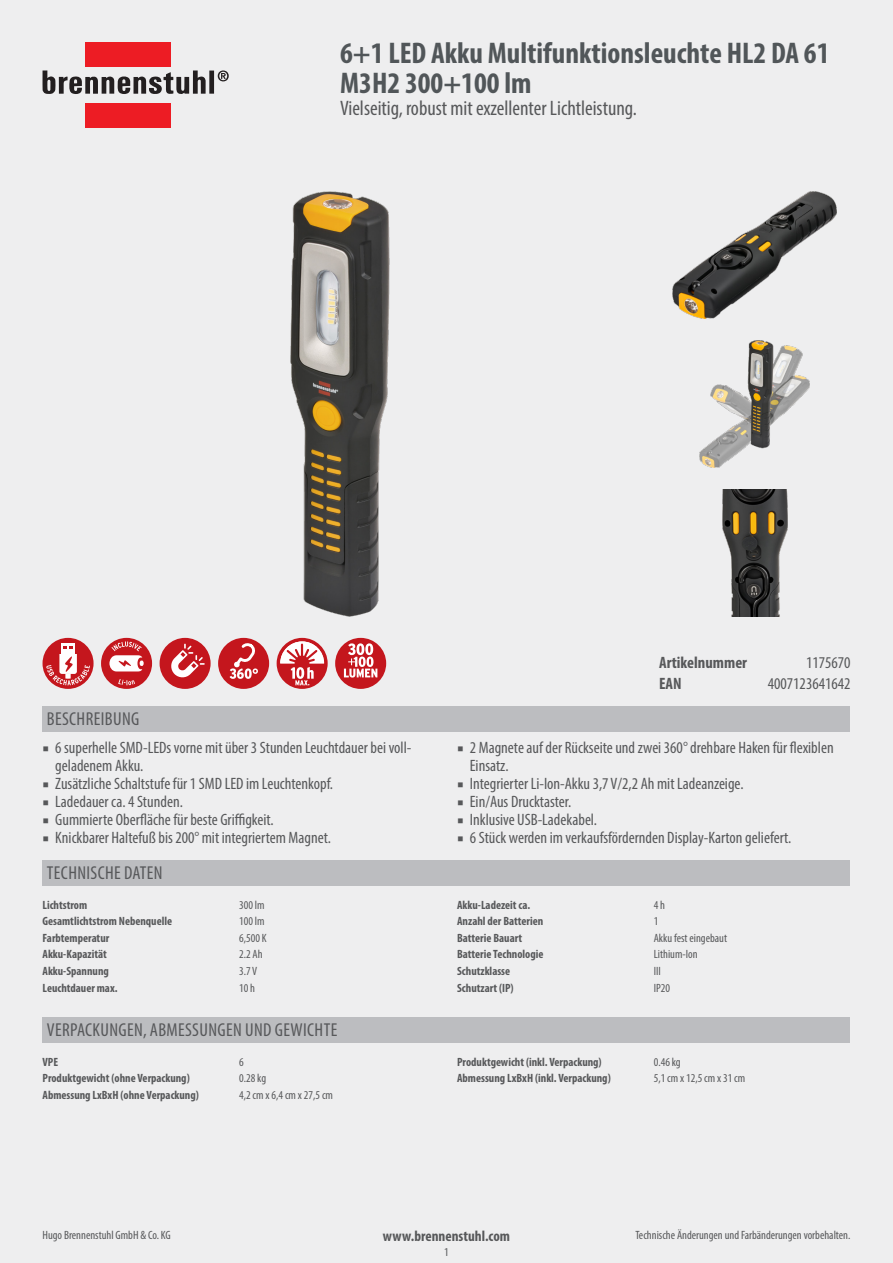
<style>
.page{position:relative;width:893px;height:1263px;background:#eeeeef}
.page>*{position:absolute;margin:0;border:0;box-sizing:border-box;transform-origin:0 0}
.t1{font:700 condensed 30px/30px "Myriad Pro";color:#515659}
.subtitle{font:condensed 21px "Myriad Pro";color:#57585a}
.table_headline{font:condensed 18.75px "Myriad Pro";letter-spacing:.02em;color:#57585a}
.header_value{font:condensed 16.5px/18px "Myriad Pro";color:#57585a}
.header_key{font:700 condensed 16.5px "Myriad Pro";color:#57585a}
.footer_middle{font:700 condensed 15px "Myriad Pro";color:#57585a}
.techdata_key{font:700 condensed 12px "Myriad Pro";color:#57585a}
.techdata_value{font:condensed 12px "Myriad Pro";color:#57585a}
.footer_right{font:condensed 12px "Myriad Pro";color:#57585a}
.footer_left{font:condensed 12px "Myriad Pro";color:#57585a}
.pageno{font:condensed 12px "Myriad Pro";color:#57585a}
.s1{font-family:"Minion Pro";font-stretch:normal}
</style>
<div class="page">
<img style="left:291px;top:191px;width:99px;height:426px">
<div style="left:85px;top:43px;width:86px;height:24px;background:#ed1c24"></div>
<div style="left:85px;top:103px;width:86px;height:25px;background:#ed1c24"></div>
<div style="left:209px;top:71px;width:5px;height:23px;background:#231f20"></div>
<svg style="left:43px;top:70px;width:163px;height:24px"></svg>
<svg style="left:218px;top:70px;width:11px;height:11px"></svg>
<img style="left:673px;top:191px;width:164px;height:128px">
<img style="left:700px;top:340px;width:110px;height:128px">
<img style="left:722px;top:489px;width:65px;height:128px">
<div style="left:43px;top:638px;width:51px;height:51px;background:#c4161d;border-radius:50%"></div>
<div style="left:61px;top:643px;width:14px;height:10px;background:#fff"></div>
<svg style="left:46px;top:646px;width:44px;height:39px"></svg>
<div style="left:101px;top:638px;width:51px;height:51px;background:#c4161d;border-radius:50%"></div>
<svg style="left:118px;top:679px;width:17px;height:6px"></svg>
<svg style="left:109px;top:641px;width:35px;height:30px"></svg>
<div style="left:160px;top:638px;width:51px;height:51px;background:#c4161d;border-radius:50%"></div>
<svg style="left:171px;top:644px;width:34px;height:34px"></svg>
<div style="left:218px;top:638px;width:51px;height:51px;background:#c4161d;border-radius:50%"></div>
<svg style="left:230px;top:640px;width:28px;height:39px"></svg>
<svg style="left:277px;top:638px;width:51px;height:51px"></svg>
<svg style="left:280px;top:641px;width:44px;height:44px;background:#dd7c80"></svg>
<div style="left:335px;top:638px;width:51px;height:51px;background:#c4161d;border-radius:50%"></div>
<svg style="left:344px;top:643px;width:33px;height:35px"></svg>
<div style="left:43px;top:706px;width:807px;height:25px;background:#bcbdc0"></div>
<div style="left:43px;top:860px;width:807px;height:26px;background:#bcbdc0"></div>
<div style="left:43px;top:1017px;width:807px;height:26px;background:#bcbdc0"></div>
<p class="t1" style="left:340px;top:37px;width:491px">6+1 LED Akku Multifunktionsleuchte HL2 DA 61<br>M3H2 300+100 lm</p>
<p class="subtitle" style="left:340px;top:96px;width:298px">Vielseitig, robust mit exzellenter Lichtleistung.</p>
<p class="table_headline" style="left:47px;top:707px;width:94px">BESCHREIBUNG</p>
<p class="header_value" style="left:55px;top:738px;width:358px;text-indent:-13px"><span class="s1">■</span> 6 superhelle SMD-LEDs vorne mit über 3 Stunden Leuchtdauer bei voll&shy;geladenem Akku.</p>
<p class="header_value" style="left:43px;top:774px;width:292px"><span class="s1">■</span> Zusätzliche Schaltstufe für 1 SMD LED im Leuchtenkopf.</p>
<p class="header_value" style="left:43px;top:792px;width:142px"><span class="s1">■</span> Ladedauer ca. 4 Stunden.</p>
<p class="header_value" style="left:43px;top:810px;width:233px"><span class="s1">■</span> Gummierte Oberfläche für beste Griffigkeit.</p>
<p class="header_value" style="left:43px;top:828px;width:290px"><span class="s1">■</span> Knickbarer Haltefuß bis 200° mit integriertem Magnet.</p>
<p class="table_headline" style="left:47px;top:862px;width:117px">TECHNISCHE DATEN</p>
<p class="techdata_key" style="left:43px;top:897px;width:46px">Lichtstrom</p>
<p class="techdata_value" style="left:239px;top:897px;width:27px">300 lm</p>
<p class="techdata_key" style="left:43px;top:914px;width:131px">Gesamtlichtstrom Nebenquelle</p>
<p class="techdata_value" style="left:239px;top:914px;width:27px">100 lm</p>
<p class="techdata_key" style="left:43px;top:930px;width:68px">Farbtemperatur</p>
<p class="techdata_value" style="left:239px;top:931px;width:29px">6,500 K</p>
<p class="techdata_key" style="left:43px;top:947px;width:66px">Akku-Kapazität</p>
<p class="techdata_value" style="left:239px;top:947px;width:25px">2.2 Ah</p>
<p class="techdata_key" style="left:43px;top:963px;width:68px">Akku-Spannung</p>
<p class="techdata_value" style="left:239px;top:964px;width:20px">3.7 V</p>
<p class="techdata_key" style="left:43px;top:980px;width:77px">Leuchtdauer max.</p>
<p class="techdata_value" style="left:239px;top:980px;width:17px">10 h</p>
<p class="table_headline" style="left:47px;top:1019px;width:292px">VERPACKUNGEN, ABMESSUNGEN UND GEWICHTE</p>
<p class="techdata_key" style="left:43px;top:1054px;width:17px">VPE</p>
<p class="techdata_value" style="left:239px;top:1054px;width:6px">6</p>
<p class="techdata_key" style="left:43px;top:1071px;width:149px">Produktgewicht (ohne Verpackung)</p>
<p class="techdata_value" style="left:239px;top:1071px;width:28px">0.28 kg</p>
<p class="techdata_key" style="left:43px;top:1087px;width:158px">Abmessung LxBxH (ohne Verpackung)</p>
<p class="techdata_value" style="left:239px;top:1087px;width:95px">4,2 cm x 6,4 cm x 27,5 cm</p>
<p class="header_key" style="left:659px;top:652px;width:89px">Artikelnummer</p>
<p class="header_value" style="left:806px;top:653px;width:46px">1175670</p>
<p class="header_key" style="left:659px;top:673px;width:24px">EAN</p>
<p class="header_value" style="left:768px;top:674px;width:84px">4007123641642</p>
<p class="header_value" style="left:470px;top:738px;width:365px;text-indent:-13px"><span class="s1">■</span> 2 Magnete auf der Rückseite und zwei 360° drehbare Haken für flexiblen<br>Einsatz.</p>
<p class="header_value" style="left:457px;top:774px;width:288px"><span class="s1">■</span> Integrierter Li-Ion-Akku 3,7 V/2,2 Ah mit Ladeanzeige.</p>
<p class="header_value" style="left:457px;top:792px;width:116px"><span class="s1">■</span> Ein/Aus Drucktaster.</p>
<p class="header_value" style="left:457px;top:810px;width:141px"><span class="s1">■</span> Inklusive USB-Ladekabel.</p>
<p class="header_value" style="left:457px;top:828px;width:336px"><span class="s1">■</span> 6 Stück werden im verkaufsfördernden Display-Karton geliefert.</p>
<p class="techdata_key" style="left:457px;top:897px;width:75px">Akku-Ladezeit ca.</p>
<p class="techdata_value" style="left:654px;top:897px;width:13px">4 h</p>
<p class="techdata_key" style="left:457px;top:914px;width:88px">Anzahl der Batterien</p>
<p class="techdata_value" style="left:654px;top:914px;width:6px">1</p>
<p class="techdata_key" style="left:457px;top:930px;width:67px">Batterie Bauart</p>
<p class="techdata_value" style="left:654px;top:931px;width:75px">Akku fest eingebaut</p>
<p class="techdata_key" style="left:457px;top:947px;width:88px">Batterie Technologie</p>
<p class="techdata_value" style="left:654px;top:947px;width:45px">Lithium-Ion</p>
<p class="techdata_key" style="left:457px;top:963px;width:55px">Schutzklasse</p>
<p class="techdata_value" style="left:654px;top:964px;width:9px">III</p>
<p class="techdata_key" style="left:457px;top:980px;width:58px">Schutzart (IP)</p>
<p class="techdata_value" style="left:654px;top:980px;width:18px">IP20</p>
<p class="techdata_key" style="left:457px;top:1054px;width:146px">Produktgewicht (inkl. Verpackung)</p>
<p class="techdata_value" style="left:654px;top:1054px;width:28px">0.46 kg</p>
<p class="techdata_key" style="left:457px;top:1071px;width:155px">Abmessung LxBxH (inkl. Verpackung)</p>
<p class="techdata_value" style="left:654px;top:1071px;width:93px">5,1 cm x 12,5 cm x 31 cm</p>
<p class="footer_left" style="left:43px;top:1228px;width:130px">Hugo Brennenstuhl GmbH &amp; Co. KG</p>
<p class="footer_right" style="left:635px;top:1228px;width:216px">Technische Änderungen und Farbänderungen vorbehalten.</p>
<p class="footer_middle" style="left:383px;top:1227px;width:129px">www.brennenstuhl.com</p>
<p class="pageno" style="left:444px;top:1245px;width:6px">1</p>
</div>
